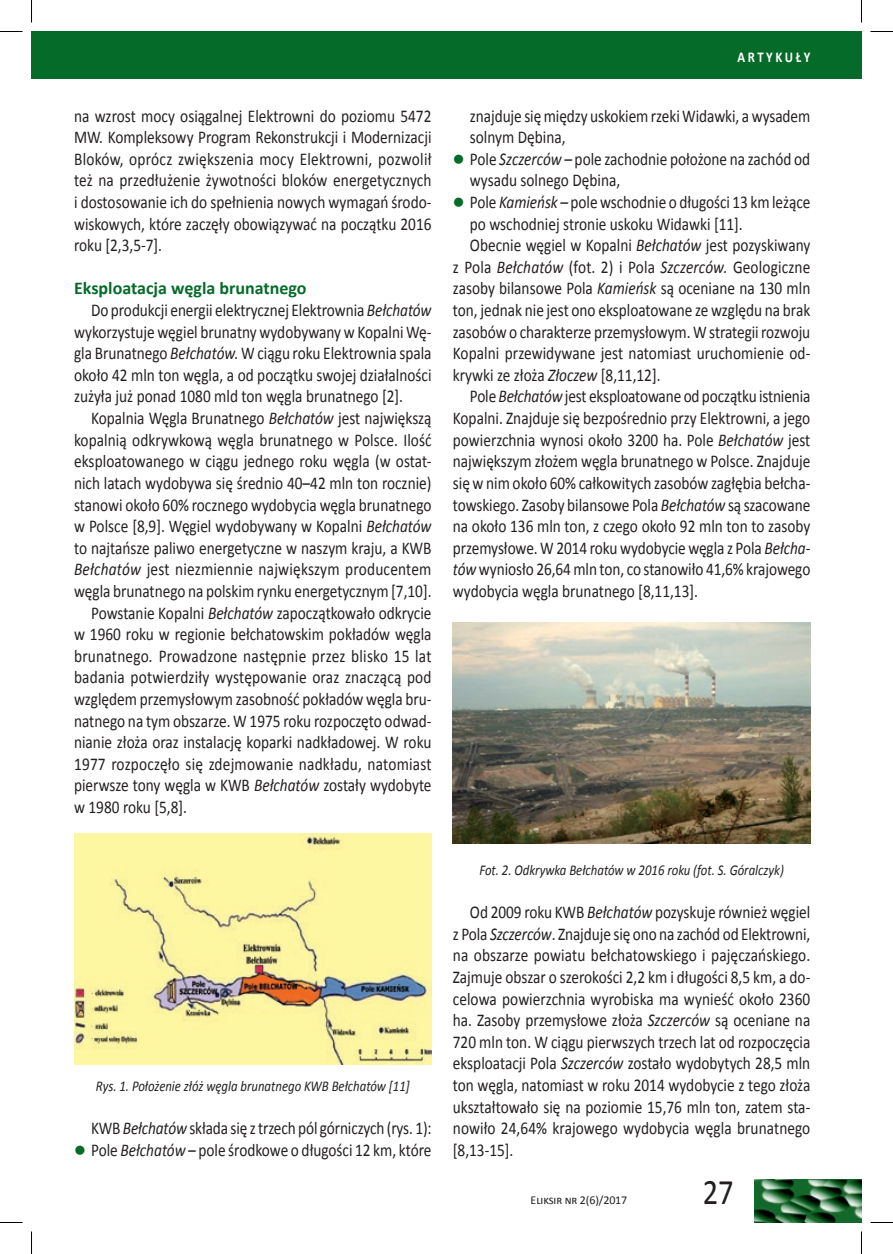
<style>
.page{position:relative;width:893px;height:1254px;background:#fff}
.page>*{position:absolute;margin:0;border:0;box-sizing:border-box;transform-origin:0 0}
.t1{font:36px "Calibri";color:#231f20;scale:.85 1}
.Tekstowy{font:18px/21.6px "Calibri";color:#231f20;text-align:justify;scale:.85 1}
.srodtytul{font:700 18px "Calibri";color:#056b29}
.podpis_maly{font:italic 15px "Calibri";color:#231f20;scale:.85 1}
.t2{font:700 15px "Calibri";letter-spacing:.2em;color:#fff;scale:.85 1}
.t3{font:12px "Calibri";letter-spacing:-.01em;color:#231f20}
.s1{font-style:italic}
.s2{color:#056b29}
</style>
<div class="page">
<div style="left:32px;top:32px;width:829px;height:46px;background:#056b29"></div>
<img style="left:754px;top:1180px;width:107px;height:42px">
<img style="left:74px;top:833px;width:357px;height:231px">
<img style="left:452px;top:623px;width:358px;height:220px">
<svg style="left:0;top:31px;width:22px;height:1px"></svg>
<svg style="left:870px;top:31px;width:22px;height:1px"></svg>
<svg style="left:0;top:1222px;width:22px;height:1px"></svg>
<svg style="left:870px;top:1222px;width:22px;height:1px"></svg>
<svg style="left:31px;top:0;width:1px;height:23px"></svg>
<svg style="left:31px;top:1231px;width:1px;height:23px"></svg>
<p class="Tekstowy" style="left:74px;top:105px;width:422px">na wzrost mocy osiągalnej Elektrowni do poziomu 5472<br>MW. Kompleksowy Program Rekonstrukcji i Modernizacji Bloków, oprócz zwiększenia mocy Elektrowni, pozwolił też na przedłużenie żywotności bloków energetycznych i dostosowanie ich do spełnienia nowych wymagań środo&shy;wiskowych, które zaczęły obowiązywać na początku 2016 roku [2,3,5-7].</p>
<p class="srodtytul" style="left:74px;top:277px;width:234px">Eksploatacja węgla brunatnego</p>
<p class="Tekstowy" style="left:74px;top:299px;width:422px;text-indent:17px">Do produkcji energii elektrycznej Elektrownia <span class="s1">Bełchatów </span>wykorzystuje węgiel brunatny wydobywany w Kopalni Wę&shy;gla Brunatnego <span class="s1">Bełchatów.</span> W ciągu roku Elektrownia spala około 42 mln ton węgla, a od początku swojej działalności zużyła już ponad 1080 mld ton węgla brunatnego [2].</p>
<p class="Tekstowy" style="left:74px;top:407px;width:422px;text-indent:17px">Kopalnia Węgla Brunatnego <span class="s1">Bełchatów</span> jest największą kopalnią odkrywkową węgla brunatnego w Polsce. Ilość eksploatowanego w ciągu jednego roku węgla (w ostat&shy;nich latach wydobywa się średnio 40–42 mln ton rocznie) stanowi około 60% rocznego wydobycia węgla brunatnego w Polsce [8,9]. Węgiel wydobywany w Kopalni <span class="s1">Bełchatów </span>to najtańsze paliwo energetyczne w naszym kraju, a KWB <span class="s1">Bełchatów</span> jest niezmiennie największym producentem węgla brunatnego na polskim rynku energetycznym [7,10].</p>
<p class="Tekstowy" style="left:74px;top:602px;width:422px;text-indent:17px">Powstanie Kopalni <span class="s1">Bełchatów</span> zapoczątkowało odkrycie w 1960 roku w regionie bełchatowskim pokładów węgla brunatnego<span class="s1">.</span> Prowadzone następnie przez blisko 15 lat badania potwierdziły występowanie oraz znaczącą pod względem przemysłowym zasobność pokładów węgla bru&shy;natnego na tym obszarze. W 1975 roku rozpoczęto odwad&shy;nianie złoża oraz instalację koparki nadkładowej. W roku 1977 rozpoczęło się zdejmowanie nadkładu, natomiast pierwsze tony węgla w KWB <span class="s1">Bełchatów</span> zostały wydobyte w 1980 roku [5,8].</p>
<p class="podpis_maly" style="left:96px;top:1075px;width:370px">Rys. 1. Położenie złóż węgla brunatnego KWB Bełchatów [11]</p>
<p class="Tekstowy" style="left:91px;top:1117px;width:402px">KWB <span class="s1">Bełchatów</span> składa się z trzech pól górniczych (rys. 1):</p>
<p class="Tekstowy" style="left:74px;top:1139px;width:422px"><span class="s2">●</span> Pole <span class="s1">Bełchatów –</span> pole środkowe o długości 12 km, które</p>
<p class="t2" style="left:737px;top:47px;width:87px">ARTYKUŁY</p>
<p class="Tekstowy" style="left:469px;top:105px;width:402px">znajduje się między uskokiem rzeki Widawki, a wysadem solnym Dębina,</p>
<p class="Tekstowy" style="left:469px;top:148px;width:402px;text-indent:-17px"><span class="s2">●</span> Pole <span class="s1">Szczerców –</span> pole zachodnie położone na zachód od wysadu solnego Dębina,</p>
<p class="Tekstowy" style="left:469px;top:191px;width:402px;text-indent:-17px"><span class="s2">●</span> Pole <span class="s1">Kamieńsk –</span> pole wschodnie o długości 13 km leżące po wschodniej stronie uskoku Widawki [11].</p>
<p class="Tekstowy" style="left:452px;top:234px;width:422px;text-indent:17px">Obecnie węgiel w Kopalni <span class="s1">Bełchatów</span> jest pozyskiwany z Pola <span class="s1">Bełchatów</span> (fot. 2) i Pola <span class="s1">Szczerców.</span> Geologiczne zasoby bilansowe Pola <span class="s1">Kamieńsk</span> są oceniane na 130 mln ton, jednak nie jest ono eksploatowane ze względu na brak zasobów o charakterze przemysłowym. W strategii rozwoju Kopalni przewidywane jest natomiast uruchomienie od&shy;krywki ze złoża <span class="s1">Złoczew</span> [8,11,12].</p>
<p class="Tekstowy" style="left:452px;top:386px;width:422px;text-indent:17px">Pole <span class="s1">Bełchatów</span> jest eksploatowane od początku istnienia Kopalni. Znajduje się bezpośrednio przy Elektrowni, a jego powierzchnia wynosi około 3200 ha. Pole <span class="s1">Bełchatów</span> jest największym złożem węgla brunatnego w Polsce. Znajduje się w nim około 60% całkowitych zasobów zagłębia bełcha&shy;towskiego. Zasoby bilansowe Pola <span class="s1">Bełchatów</span> są szacowane na około 136 mln ton, z czego około 92 mln ton to zasoby przemysłowe. W 2014 roku wydobycie węgla z Pola <span class="s1">Bełcha&shy;tów</span> wyniosło 26,64 mln ton, co stanowiło 41,6% krajowego wydobycia węgla brunatnego [8,11,13].</p>
<p class="podpis_maly" style="left:479px;top:859px;width:359px">Fot. 2. Odkrywka Bełchatów w 2016 roku (fot. S. Góralczyk)</p>
<p class="Tekstowy" style="left:452px;top:901px;width:422px;text-indent:17px">Od 2009 roku KWB <span class="s1">Bełchatów</span> pozyskuje również węgiel z Pola <span class="s1">Szczerców</span>. Znajduje się ono na zachód od Elektrowni, na obszarze powiatu bełchatowskiego i pajęczańskiego.<br>Zajmuje obszar o szerokości 2,2 km i długości 8,5 km, a do&shy;celowa powierzchnia wyrobiska ma wynieść około 2360 ha. Zasoby przemysłowe złoża <span class="s1">Szczerców</span> są oceniane na 720 mln ton. W ciągu pierwszych trzech lat od rozpoczęcia eksploatacji Pola <span class="s1">Szczerców</span> zostało wydobytych 28,5 mln ton węgla, natomiast w roku 2014 wydobycie z tego złoża ukształtowało się na poziomie 15,76 mln ton, zatem sta&shy;nowiło 24,64% krajowego wydobycia węgla brunatnego [8,13-15].</p>
<p class="t3" style="left:530px;top:1192px;width:98px">Eliksir nr 2(6)/2017</p>
<h1 class="t1" style="left:702px;top:1168px;width:38px">27</h1>
</div>
